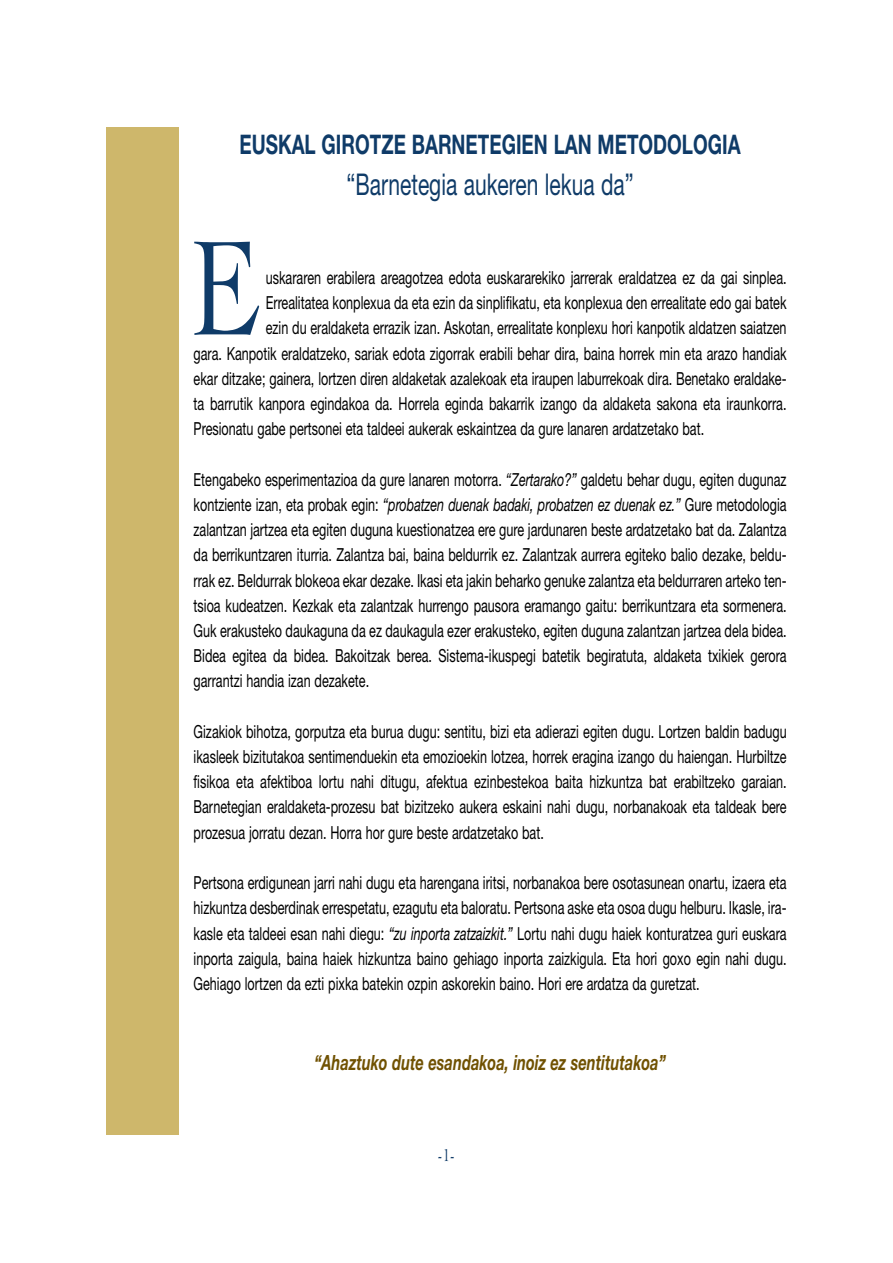
<style>
.page{position:relative;width:893px;height:1263px;background:#fff}
.page>*{position:absolute;margin:0;border:0;box-sizing:border-box;transform-origin:0 0}
.t1{font:141.75px "Cochin";color:#0f3b68;scale:.7 1}
.t2{font:30px "Helvetica Neue";color:#0f3b68;scale:.7 1}
.t3{font:700 27px "Helvetica Neue";color:#0f3b68;scale:.7 1}
.t4{font:italic 700 21px "Helvetica Neue";color:#705102;scale:.7 1}
.t5{font:18px/25.2px "Helvetica Neue";color:#000;text-align:justify;scale:.7 1}
.t6{font:18px "Cochin";color:#0f3b68;scale:.7 1}
.s1{font-style:italic}
</style>
<div class="page">
<div style="left:106px;top:128px;width:73px;height:1007px;background:#ceb76b"></div>
<h3 class="t3" style="left:240px;top:128px;width:717px">EUSKAL GIROTZE BARNETEGIEN LAN METODOLOGIA</h3>
<h2 class="t2" style="left:346px;top:166px;width:412px">“Barnetegia aukeren lekua da”</h2>
<h1 class="t1" style="left:191px;top:207px;width:99px">E</h1>
<p class="t5" style="left:266px;top:265px;width:745px">uskararen erabilera areagotzea edota euskararekiko jarrerak eraldatzea ez da gai sinplea.</p>
<p class="t5" style="left:266px;top:290px;width:745px">Errealitatea konplexua da eta ezin da sinplifikatu, eta konplexua den errealitate edo gai batek</p>
<p class="t5" style="left:266px;top:315px;width:746px">ezin du eraldaketa errazik izan. Askotan, errealitate konplexu hori kanpotik aldatzen saiatzen</p>
<p class="t5" style="left:194px;top:340px;width:849px">gara. Kanpotik eraldatzeko, sariak edota zigorrak erabili behar dira, baina horrek min eta arazo handiak</p>
<p class="t5" style="left:194px;top:366px;width:849px">ekar ditzake; gainera, lortzen diren aldaketak azalekoak eta iraupen laburrekoak dira. Benetako eraldake-</p>
<p class="t5" style="left:194px;top:391px;width:849px">ta barrutik kanpora egindakoa da. Horrela eginda bakarrik izango da aldaketa sakona eta iraunkorra.</p>
<p class="t5" style="left:194px;top:416px;width:731px">Presionatu gabe pertsonei eta taldeei aukerak eskaintzea da gure lanaren ardatzetako bat.</p>
<p class="t5" style="left:194px;top:466px;width:849px">Etengabeko esperimentazioa da gure lanaren motorra. <span class="s1">“Zertarako?”</span> galdetu behar dugu, egiten dugunaz kontziente izan, eta probak egin: <span class="s1">“probatzen duenak badaki, probatzen ez duenak ez.”</span> Gure metodologia zalantzan jartzea eta egiten duguna kuestionatzea ere gure jardunaren beste ardatzetako bat da. Zalantza da berrikuntzaren iturria. Zalantza bai, baina beldurrik ez. Zalantzak aurrera egiteko balio dezake, beldu&shy;rrak ez. Beldurrak blokeoa ekar dezake. Ikasi eta jakin beharko genuke zalantza eta beldurraren arteko ten&shy;tsioa kudeatzen. Kezkak eta zalantzak hurrengo pausora eramango gaitu: berrikuntzara eta sormenera.<br>Guk erakusteko daukaguna da ez daukagula ezer erakusteko, egiten duguna zalantzan jartzea dela bidea.<br>Bidea egitea da bidea. Bakoitzak berea. Sistema-ikuspegi batetik begiratuta, aldaketa txikiek gerora garrantzi handia izan dezakete.</p>
<p class="t5" style="left:194px;top:719px;width:849px">Gizakiok bihotza, gorputza eta burua dugu: sentitu, bizi eta adierazi egiten dugu. Lortzen baldin badugu ikasleek bizitutakoa sentimenduekin eta emozioekin lotzea, horrek eragina izango du haiengan. Hurbiltze fisikoa eta afektiboa lortu nahi ditugu, afektua ezinbestekoa baita hizkuntza bat erabiltzeko garaian.<br>Barnetegian eraldaketa-prozesu bat bizitzeko aukera eskaini nahi dugu, norbanakoak eta taldeak bere prozesua jorratu dezan. Horra hor gure beste ardatzetako bat.</p>
<p class="t5" style="left:194px;top:870px;width:849px">Pertsona erdigunean jarri nahi dugu eta harengana iritsi, norbanakoa bere osotasunean onartu, izaera eta hizkuntza desberdinak errespetatu, ezagutu eta baloratu. Pertsona aske eta osoa dugu helburu. Ikasle, ira&shy;kasle eta taldeei esan nahi diegu: <span class="s1">“zu inporta zatzaizkit.”</span> Lortu nahi dugu haiek konturatzea guri euskara inporta zaigula, baina haiek hizkuntza baino gehiago inporta zaizkigula. Eta hori goxo egin nahi dugu.<br>Gehiago lortzen da ezti pixka batekin ozpin askorekin baino. Hori ere ardatza da guretzat.</p>
<p class="t4" style="left:314px;top:1049px;width:503px">“Ahaztuko dute esandakoa, inoiz ez sentitutakoa”</p>
<p class="t6" style="left:438px;top:1144px;width:25px">-1-</p>
</div>
